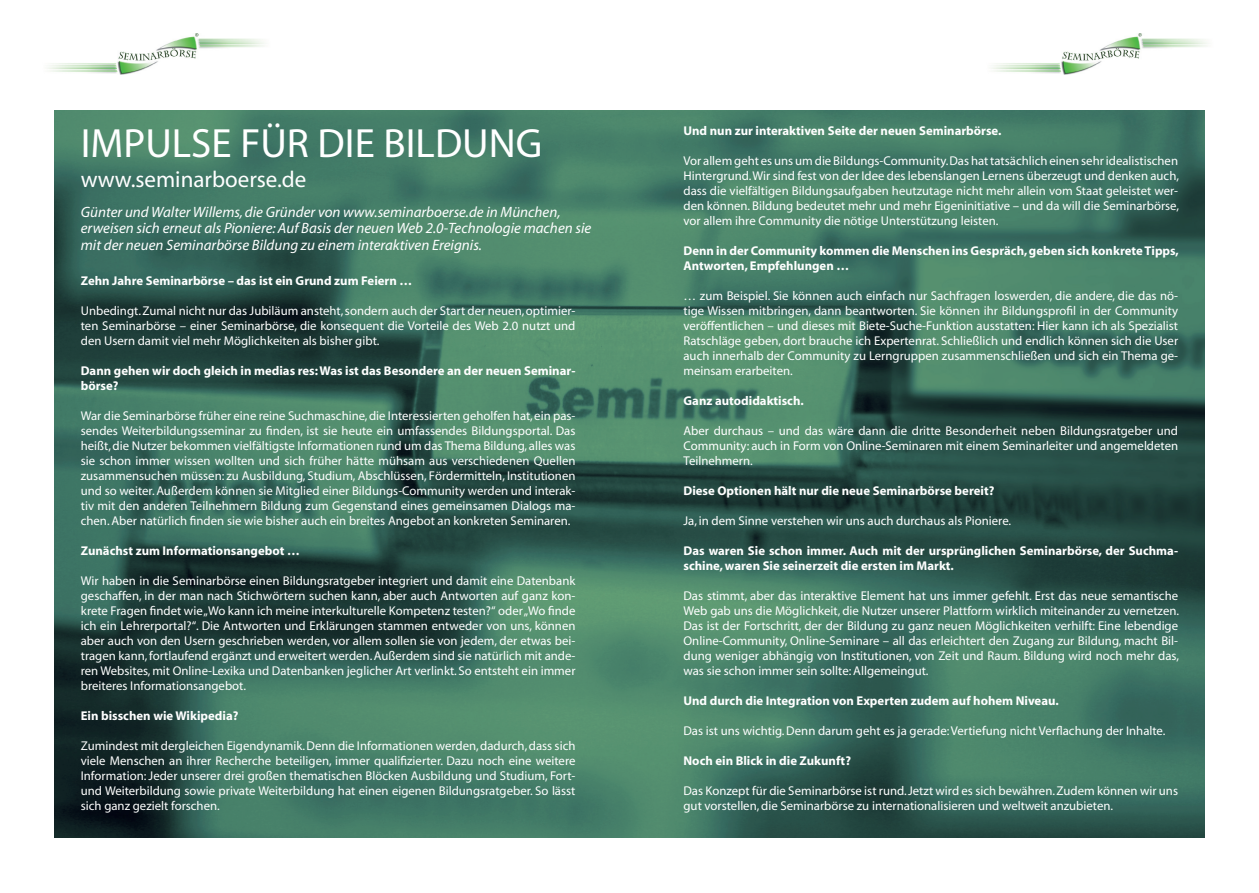
<style>
.page{position:relative;width:1259px;height:893px;background:#fff}
.page>*{position:absolute;margin:0;border:0;box-sizing:border-box;transform-origin:0 0}
.t1{font:40.95px "Myriad";color:#fff}
.t2{font:22.95px "Myriad";color:#fff}
.t3{font:italic 15px/16.5px "Myriad";color:#fff}
.t4{font:12.75px/15px "Myriad";color:#fff;text-align:justify}
.t5{font:700 12.75px/15px "Myriad";color:#fff}
</style>
<div class="page">
<img style="left:54px;top:110px;width:1151px;height:728px">
<img style="left:48px;top:33px;width:216px;height:42px">
<img style="left:992px;top:33px;width:215px;height:42px">
<h1 class="t1" style="left:81px;top:123px;width:23px">Impu</h1>
<h1 class="t1" style="left:172px;top:123px;width:368px">lse für die Bildu ng</h1>
<h2 class="t2" style="left:81px;top:168px;width:227px">www.seminarboerse.de</h2>
<p class="t3" style="left:81px;top:204px;width:512px">Günter und Walter Willems, die Gründer von www.seminarboerse.de in München, erweisen sich erneut als Pioniere: Auf Basis der neuen Web 2.0-Technologie machen sie mit der neuen Seminarbörse Bildung zu einem interaktiven Ereignis.</p>
<p class="t5" style="left:81px;top:274px;width:333px">Zehn Jahre Seminarbörse – das ist ein Grund zum Feiern …</p>
<p class="t4" style="left:81px;top:304px;width:496px">Unbedingt. Zumal nicht nur das Jubiläum ansteht, sondern auch der Start der neuen, optimier&shy;ten Seminarbörse – einer Seminarbörse, die konsequent die Vorteile des Web 2.0 nutzt und den Usern damit viel mehr Möglichkeiten als bisher gibt.</p>
<p class="t5" style="left:81px;top:364px;width:496px">Dann gehen wir doch gleich in medias res: Was ist das Besondere an der neuen Seminar&shy;börse?</p>
<p class="t4" style="left:81px;top:409px;width:496px">War die Seminarbörse früher eine reine Suchmaschine, die Interessierten geholfen hat, ein pas&shy;sendes Weiterbildungsseminar zu finden, ist sie heute ein umfassendes Bildungsportal. Das heißt, die Nutzer bekommen vielfältigste Informationen rund um das Thema Bildung, alles was sie schon immer wissen wollten und sich früher hätte mühsam aus verschiedenen Quellen zusammensuchen müssen: zu Ausbildung, Studium, Abschlüssen, Fördermitteln, Institutionen und so weiter. Außerdem können sie Mitglied einer Bildungs-Community werden und interak&shy;tiv mit den anderen Teilnehmern Bildung zum Gegenstand eines gemeinsamen Dialogs ma&shy;chen. Aber natürlich finden sie wie bisher auch ein breites Angebot an konkreten Seminaren.</p>
<p class="t5" style="left:81px;top:544px;width:220px">Zunächst zum Informationsangebot …</p>
<p class="t4" style="left:81px;top:574px;width:496px">Wir haben in die Seminarbörse einen Bildungsratgeber integriert und damit eine Datenbank geschaffen, in der man nach Stichwörtern suchen kann, aber auch Antworten auf ganz kon&shy;krete Fragen findet wie „Wo kann ich meine interkulturelle Kompetenz testen?“ oder „Wo finde ich ein Lehrerportal?“. Die Antworten und Erklärungen stammen entweder von uns, können aber auch von den Usern geschrieben werden, vor allem sollen sie von jedem, der etwas bei&shy;tragen kann, fortlaufend ergänzt und erweitert werden. Außerdem sind sie natürlich mit ande&shy;ren Websites, mit Online-Lexika und Datenbanken jeglicher Art verlinkt. So entsteht ein immer breiteres Informationsangebot.</p>
<p class="t5" style="left:81px;top:709px;width:159px">Ein bisschen wie Wikipedia?</p>
<p class="t4" style="left:81px;top:739px;width:496px">Zumindest mit dergleichen Eigendynamik. Denn die Informationen werden, dadurch, dass sich viele Menschen an ihrer Recherche beteiligen, immer qualifizierter. Dazu noch eine weitere Information: Jeder unserer drei großen thematischen Blöcken Ausbildung und Studium, Fort&shy;und Weiterbildung sowie private Weiterbildung hat einen eigenen Bildungsratgeber. So lässt sich ganz gezielt forschen.</p>
<p class="t5" style="left:683px;top:124px;width:319px">Und nun zur interaktiven Seite der neuen Seminarbörse.</p>
<p class="t4" style="left:683px;top:154px;width:497px">Vor allem geht es uns um die Bildungs-Community. Das hat tatsächlich einen sehr idealistischen Hintergrund. Wir sind fest von der Idee des lebenslangen Lernens überzeugt und denken auch, dass die vielfältigen Bildungsaufgaben heutzutage nicht mehr allein vom Staat geleistet wer&shy;den können. Bildung bedeutet mehr und mehr Eigeninitiative – und da will die Seminarbörse, vor allem ihre Community die nötige Unterstützung leisten.</p>
<p class="t5" style="left:683px;top:244px;width:497px">Denn in der Community kommen die Menschen ins Gespräch, geben sich konkrete Tipps,<br>Antworten, Empfehlungen …</p>
<p class="t4" style="left:683px;top:289px;width:496px">… zum Beispiel. Sie können auch einfach nur Sachfragen loswerden, die andere, die das nö&shy;tige Wissen mitbringen, dann beantworten. Sie können ihr Bildungsprofil in der Community veröffentlichen – und dieses mit Biete-Suche-Funktion ausstatten: Hier kann ich als Spezialist Ratschläge geben, dort brauche ich Expertenrat. Schließlich und endlich können sich die User auch innerhalb der Community zu Lerngruppen zusammenschließen und sich ein Thema ge&shy;meinsam erarbeiten.</p>
<p class="t5" style="left:683px;top:393px;width:122px">Ganz autodidaktisch.</p>
<p class="t4" style="left:683px;top:424px;width:496px">Aber durchaus – und das wäre dann die dritte Besonderheit neben Bildungsratgeber und Community: auch in Form von Online-Seminaren mit einem Seminarleiter und angemeldeten Teilnehmern.</p>
<p class="t5" style="left:683px;top:483px;width:312px">Diese Optionen hält nur die neue Seminarbörse bereit?</p>
<p class="t4" style="left:683px;top:514px;width:329px">Ja, in dem Sinne verstehen wir uns auch durchaus als Pioniere.</p>
<p class="t5" style="left:683px;top:543px;width:496px">Das waren Sie schon immer. Auch mit der ursprünglichen Seminarbörse, der Suchma&shy;schine, waren Sie seinerzeit die ersten im Markt.</p>
<p class="t4" style="left:683px;top:589px;width:497px">Das stimmt, aber das interaktive Element hat uns immer gefehlt. Erst das neue semantische Web gab uns die Möglichkeit, die Nutzer unserer Plattform wirklich miteinander zu vernetzen.<br>Das ist der Fortschritt, der der Bildung zu ganz neuen Möglichkeiten verhilft: Eine lebendige Online-Community, Online-Seminare – all das erleichtert den Zugang zur Bildung, macht Bil&shy;dung weniger abhängig von Institutionen, von Zeit und Raum. Bildung wird noch mehr das, was sie schon immer sein sollte: Allgemeingut.</p>
<p class="t5" style="left:683px;top:693px;width:377px">Und durch die Integration von Experten zudem auf hohem Niveau.</p>
<p class="t4" style="left:683px;top:724px;width:483px">Das ist uns wichtig. Denn darum geht es ja gerade: Vertiefung nicht Verflachung der Inhalte.</p>
<p class="t5" style="left:683px;top:753px;width:169px">Noch ein Blick in die Zukunft?</p>
<p class="t4" style="left:683px;top:784px;width:496px">Das Konzept für die Seminarbörse ist rund. Jetzt wird es sich bewähren. Zudem können wir uns gut vorstellen, die Seminarbörse zu internationalisieren und weltweit anzubieten.</p>
</div>
